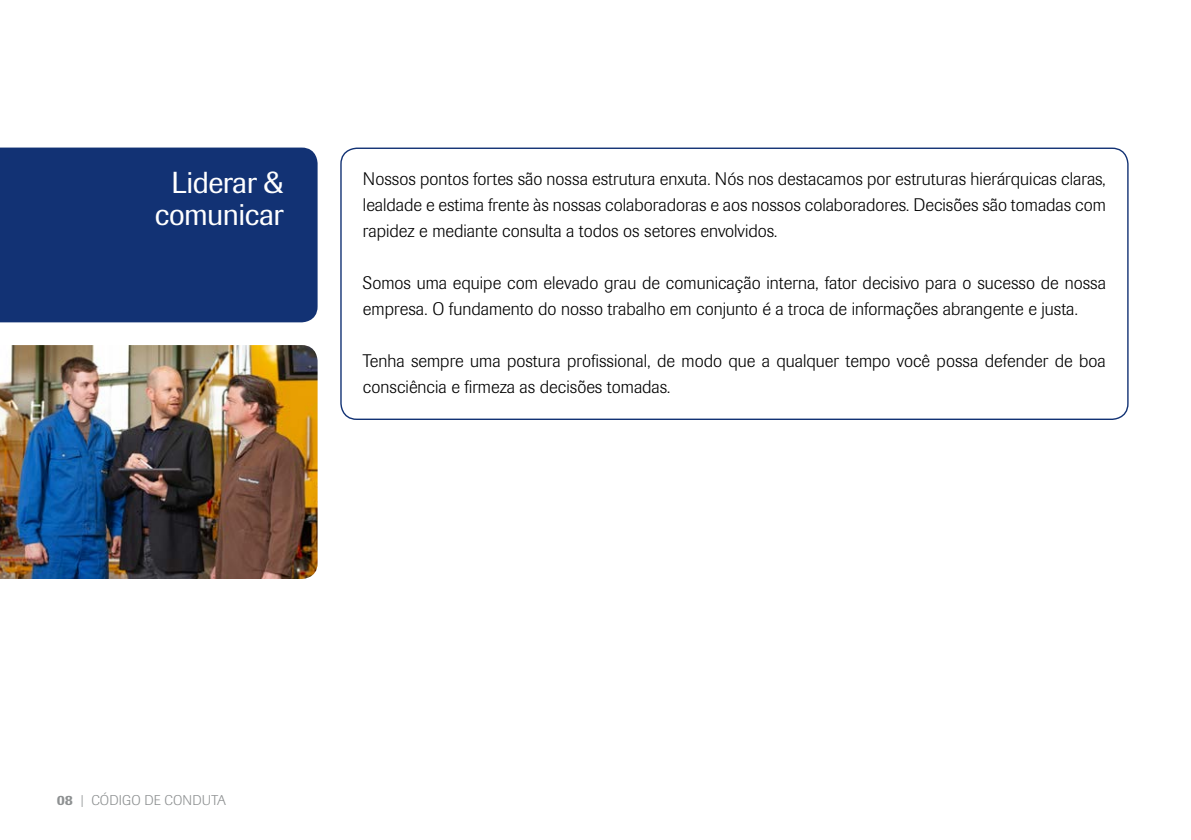
<style>
.page{position:relative;width:1191px;height:840px;background:#fff}
.page>*{position:absolute;margin:0;border:0;box-sizing:border-box;transform-origin:0 0}
.t1{font:30px/32px "Imago Pro";letter-spacing:-.02em;color:#fff;text-align:center}
.t2{font:300 18px/26px "Imago Pro";color:#000}
.t3{font:300 14px "Imago Pro";letter-spacing:.01em;color:#8d9091}
.s1{font-weight:500}
</style>
<div class="page">
<div style="left:0;top:147px;width:317px;height:175px;background:#123274"></div>
<img style="left:0;top:345px;width:317px;height:233px">
<h1 class="t1" style="left:155px;top:166px;width:130px">Liderar &amp; comunicar</h1>
<p class="t2" style="left:363px;top:165px;width:744px;text-align:justify">Nossos pontos fortes são nossa estrutura enxuta. Nós nos destacamos por estruturas hierárquicas claras, lealdade e estima frente às nossas colaboradoras e aos nossos colaboradores. Decisões são tomadas com rapidez e mediante consulta a todos os setores envolvidos.</p>
<p class="t2" style="left:363px;top:269px;width:744px">Somos uma equipe com elevado grau de comunicação interna, fator decisivo para o sucesso de nossa empresa. O fundamento do nosso trabalho em conjunto é a troca de informações abrangente e justa.</p>
<p class="t2" style="left:363px;top:347px;width:744px">Tenha sempre uma postura profissional, de modo que a qualquer tempo você possa defender de boa consciência e firmeza as decisões tomadas.</p>
<p class="t3" style="left:57px;top:790px;width:171px"><span class="s1">08</span> | CÓDIGO DE CONDUTA</p>
</div>
